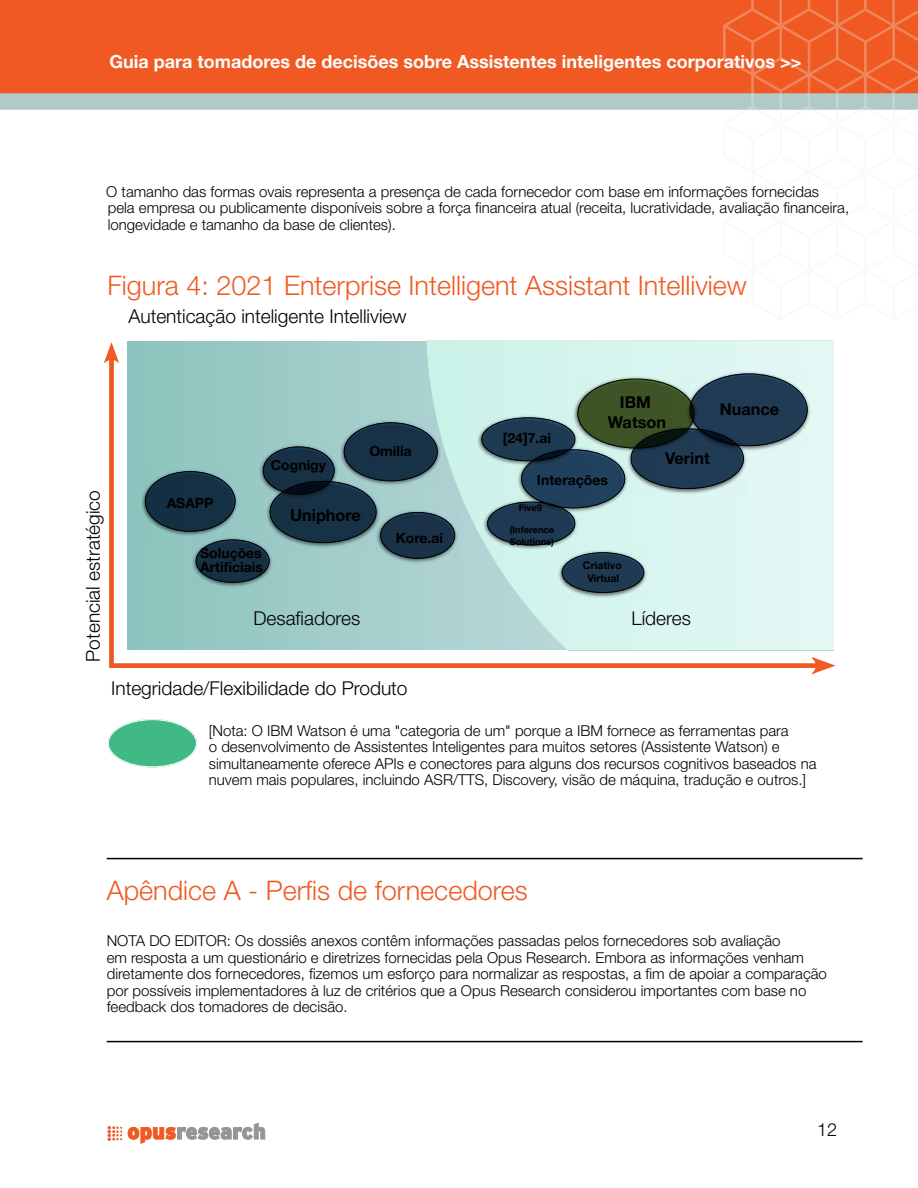
<style>
.page{position:relative;width:918px;height:1188px;background:#fff}
.page>*{position:absolute;margin:0;border:0;box-sizing:border-box;transform-origin:0 0}
.t1{font:300 27px "Helvetica Neue LT Std";color:#f05a22}
.t2{font:300 19.05px "Helvetica Neue LT Std";color:#000}
.t3{font:700 18px "Helvetica Neue";color:#fff}
.t4{font:300 18px "Helvetica Neue LT Std";color:#000}
.t5{font:700 16.35px/20.9px "Helvetica Neue";color:#000;text-align:center}
.t6{font:300 15px/16.5px "Helvetica Neue LT Std";color:#000}
.t7{font:700 13.95px/14px "Helvetica Neue";color:#000}
.t8{font:700 10.5px/13.5px "Helvetica Neue";color:#000;text-align:center}
.t9{font:700 9.3px/12.3px "Helvetica Neue";color:#000}
</style>
<div class="page">
<div style="left:0;top:0;width:724px;height:93px;background:#f05a22"></div>
<svg style="left:0;top:93px;width:724px;height:17px;background:#b4c7c3"></svg>
<svg style="left:109px;top:350px;width:717px;height:318px"></svg>
<svg style="left:104px;top:342px;width:15px;height:22px"></svg>
<svg style="left:812px;top:658px;width:22px;height:15px"></svg>
<svg style="left:108px;top:719px;width:89px;height:49px"></svg>
<svg style="left:131px;top:340px;width:703px;height:300px;background:#bbdfdb"></svg>
<img style="left:141px;top:469px;width:4px;height:68px">
<img style="left:192px;top:583px;width:81px;height:5px">
<img style="left:478px;top:416px;width:3px;height:51px">
<img style="left:686px;top:372px;width:125px;height:79px">
<img style="left:558px;top:551px;width:90px;height:47px">
<svg style="left:561px;top:552px;width:84px;height:41px;background:#405a6b"></svg>
<img style="left:484px;top:546px;width:95px;height:5px">
<svg style="left:481px;top:373px;width:327px;height:173px;background:#799396"></svg>
<img style="left:456px;top:510px;width:3px;height:54px">
<svg style="left:145px;top:422px;width:311px;height:161px;background:#60848b"></svg>
<svg style="left:128px;top:1123px;width:137px;height:20px"></svg>
<svg style="left:108px;top:1126px;width:14px;height:14px"></svg>
<svg style="left:724px;top:0;width:194px;height:110px;background:#e67143"></svg>
<hr style="left:107px;top:858px;width:756px;height:1px;background:#000">
<hr style="left:107px;top:1041px;width:756px;height:1px;background:#000">
<p class="t3" style="left:110px;top:50px;width:694px">Guia para tomadores de decisões sobre Assistentes inteligentes corporativos &gt;&gt;</p>
<p class="t6" style="left:106px;top:183px;width:744px">O tamanho das formas ovais representa a presença de cada fornecedor com base em informações fornecidas pela empresa ou publicamente disponíveis sobre a força financeira atual (receita, lucratividade, avaliação financeira, longevidade e tamanho da base de clientes).</p>
<h1 class="t1" style="left:107px;top:269px;width:641px">Figura 4: 2021 Enterprise Intelligent Assistant Intelliview</h1>
<p class="t2" style="left:128px;top:305px;width:280px">Autenticação inteligente Intelliview</p>
<p class="t2" style="left:81px;top:662px;width:173px;rotate:-90deg">Potencial estratégico</p>
<p class="t7" style="left:271px;top:458px;width:57px">Cognigy</p>
<p class="t7" style="left:369px;top:444px;width:44px">Omilia</p>
<p class="t7" style="left:167px;top:495px;width:48px">ASAPP</p>
<p class="t7" style="left:200px;top:546px;width:64px">Soluções<br>Artificiais</p>
<p class="t5" style="left:290px;top:504px;width:72px">Uniphore</p>
<p class="t7" style="left:396px;top:530px;width:49px">Kore.ai</p>
<p class="t7" style="left:503px;top:431px;width:50px">[24]7.ai</p>
<p class="t5" style="left:608px;top:391px;width:60px">IBM<br>Watson</p>
<p class="t5" style="left:665px;top:447px;width:46px">Verint</p>
<p class="t7" style="left:537px;top:473px;width:72px">Interações</p>
<p class="t9" style="left:519px;top:502px;width:25px">Five9</p>
<p class="t9" style="left:510px;top:523px;width:46px">(Inference<br>Solutions)</p>
<p class="t8" style="left:583px;top:558px;width:40px">Criativo<br>Virtual</p>
<p class="t2" style="left:253px;top:607px;width:108px">Desafiadores</p>
<p class="t2" style="left:631px;top:607px;width:61px">Líderes</p>
<p class="t2" style="left:111px;top:676px;width:298px">Integridade/Flexibilidade do Produto</p>
<p class="t5" style="left:720px;top:398px;width:61px">Nuance</p>
<p class="t6" style="left:209px;top:722px;width:609px">[Nota: O IBM Watson é uma "categoria de um" porque a IBM fornece as ferramentas para<br>o desenvolvimento de Assistentes Inteligentes para muitos setores (Assistente Watson) e simultaneamente oferece APIs e conectores para alguns dos recursos cognitivos baseados na nuvem mais populares, incluindo ASR/TTS, Discovery, visão de máquina, tradução e outros.]</p>
<h1 class="t1" style="left:107px;top:874px;width:423px">Apêndice A - Perfis de fornecedores</h1>
<p class="t6" style="left:107px;top:932px;width:722px">NOTA DO EDITOR: Os dossiês anexos contêm informações passadas pelos fornecedores sob avaliação<br>em resposta a um questionário e diretrizes fornecidas pela Opus Research. Embora as informações venham diretamente dos fornecedores, fizemos um esforço para normalizar as respostas, a fim de apoiar a comparação por possíveis implementadores à luz de critérios que a Opus Research considerou importantes com base no feedback dos tomadores de decisão.</p>
<p class="t4" style="left:817px;top:1119px;width:22px">12</p>
</div>
